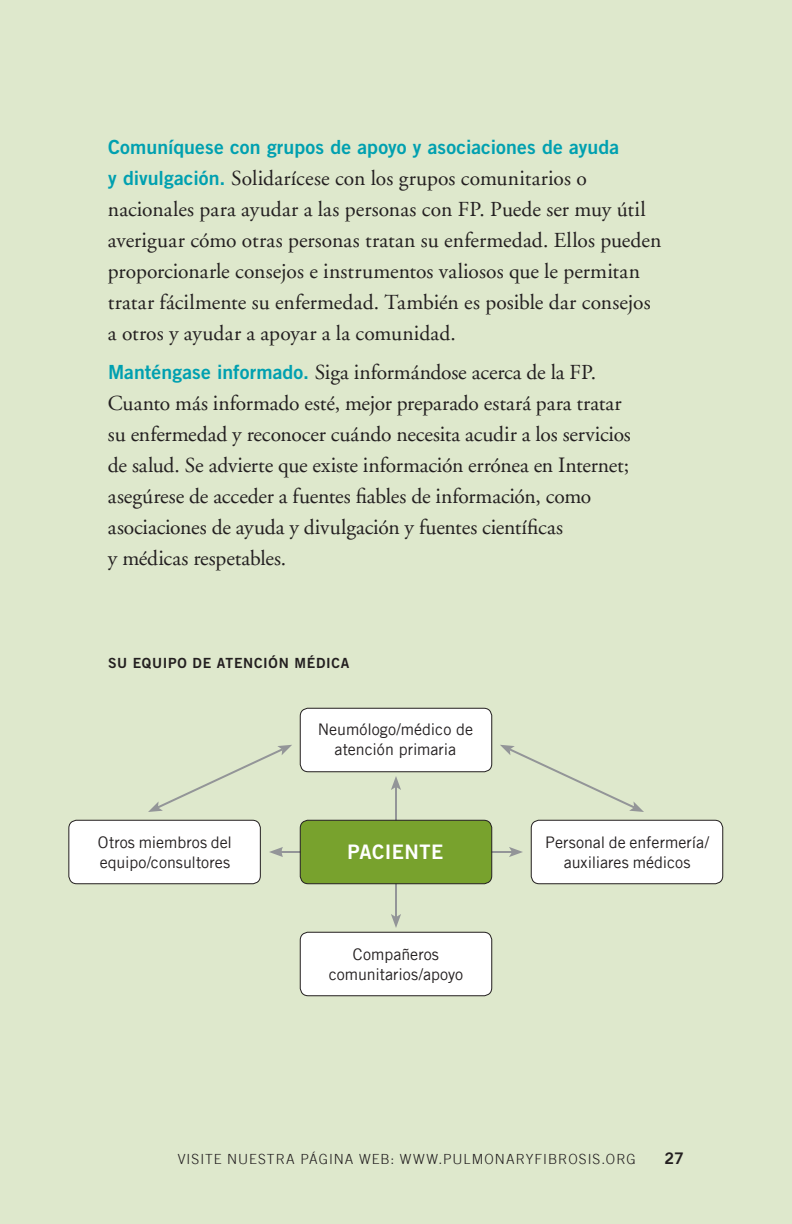
<style>
.page{position:relative;width:792px;height:1224px;background:#dee8cc}
.page>*{position:absolute;margin:0;border:0;box-sizing:border-box;transform-origin:0 0}
.t1{font:21.6px/31px "Adobe Garamond";color:#231f20}
.t2{font:20px "Trade Gothic LT Std Bd 2";letter-spacing:.02em;color:#fff}
.t3{font:19.6px "Trade Gothic LT Std Bd 2";letter-spacing:.01em;color:#00a0b0}
.t4{font:16px/20px "Trade Gothic";color:#231f20;text-align:center}
.t5{font:16px "Trade Gothic LT Std Bd 2";color:#231f20}
.t6{font:300 14px "Trade Gothic";letter-spacing:.07em;color:#231f20}
.t7{font:14px "Trade Gothic LT Std Bd 2";letter-spacing:.05em;color:#231f20}
.s1{font-family:"Trade Gothic LT Std Bd 2";font-size:19.6px;color:#00a0b0}
</style>
<div class="page">
<div style="left:300px;top:708px;width:192px;height:64px;background:#fff;border-radius:8px"></div>
<div style="left:300px;top:708px;width:192px;height:64px;border:1px solid #231f20;border-radius:8px"></div>
<div style="left:69px;top:820px;width:191px;height:64px;background:#fff;border-radius:8px"></div>
<div style="left:69px;top:820px;width:192px;height:64px;border:1px solid #231f20;border-radius:8px"></div>
<div style="left:531px;top:820px;width:192px;height:64px;background:#fff;border-radius:8px"></div>
<div style="left:531px;top:820px;width:192px;height:64px;border:1px solid #231f20;border-radius:8px"></div>
<div style="left:300px;top:932px;width:192px;height:64px;background:#fff;border-radius:8px"></div>
<div style="left:300px;top:932px;width:192px;height:64px;border:1px solid #231f20;border-radius:8px"></div>
<hr style="left:280px;top:851px;width:232px;height:2px;background:#939598">
<svg style="left:269px;top:847px;width:14px;height:10px"></svg>
<svg style="left:509px;top:847px;width:14px;height:10px"></svg>
<hr style="left:395px;top:787px;width:2px;height:130px;background:#939598">
<svg style="left:391px;top:776px;width:10px;height:14px"></svg>
<svg style="left:391px;top:914px;width:10px;height:14px"></svg>
<svg style="left:148px;top:745px;width:144px;height:67px"></svg>
<svg style="left:500px;top:745px;width:144px;height:67px"></svg>
<div style="left:300px;top:820px;width:192px;height:64px;background:#78a22d;border-radius:8px"></div>
<div style="left:300px;top:820px;width:192px;height:64px;border:1px solid #231f20;border-radius:8px"></div>
<p class="t3" style="left:108px;top:135px;width:513px">Comuníquese con grupos de apoyo y asociaciones de ayuda</p>
<p class="t1" style="left:108px;top:163px;width:555px"><span class="s1">y divulgación.</span> Solidarícese con los grupos comunitarios o nacionales para ayudar a las personas con FP. Puede ser muy útil averiguar cómo otras personas tratan su enfermedad. Ellos pueden proporcionarle consejos e instrumentos valiosos que le permitan tratar fácilmente su enfermedad. También es posible dar consejos a otros y ayudar a apoyar a la comunidad.</p>
<p class="t1" style="left:108px;top:357px;width:524px"><span class="s1">M anténgase informado.</span> Siga informándose acerca de la FP.<br>Cuanto más informado esté, mejor preparado estará para tratar su enfermedad y reconocer cuándo necesita acudir a los servicios de salud. Se advierte que existe información errónea en Internet; asegúrese de acceder a fuentes fiables de información, como asociaciones de ayuda y divulgación y fuentes científicas<br>y médicas respetables.</p>
<p class="t7" style="left:108px;top:654px;width:243px">Su equipo de atención médica</p>
<p class="t4" style="left:98px;top:832px;width:136px;text-align:left">Otros miembros del equipo/consultores</p>
<p class="t4" style="left:318px;top:719px;width:157px">Neumólogo/médico de atención primaria</p>
<p class="t2" style="left:347px;top:840px;width:95px">Paciente</p>
<p class="t4" style="left:329px;top:944px;width:136px">Compañeros comunitarios/apoyo</p>
<p class="t4" style="left:545px;top:832px;width:165px">Personal de enfermería/ auxiliares médicos</p>
<p class="t6" style="left:178px;top:1151px;width:460px">VISITE NUESTRA PÁGINA WEB: WWW.PULMONARYFIBROSIS.ORG</p>
<p class="t5" style="left:664px;top:1148px;width:21px">27</p>
</div>
